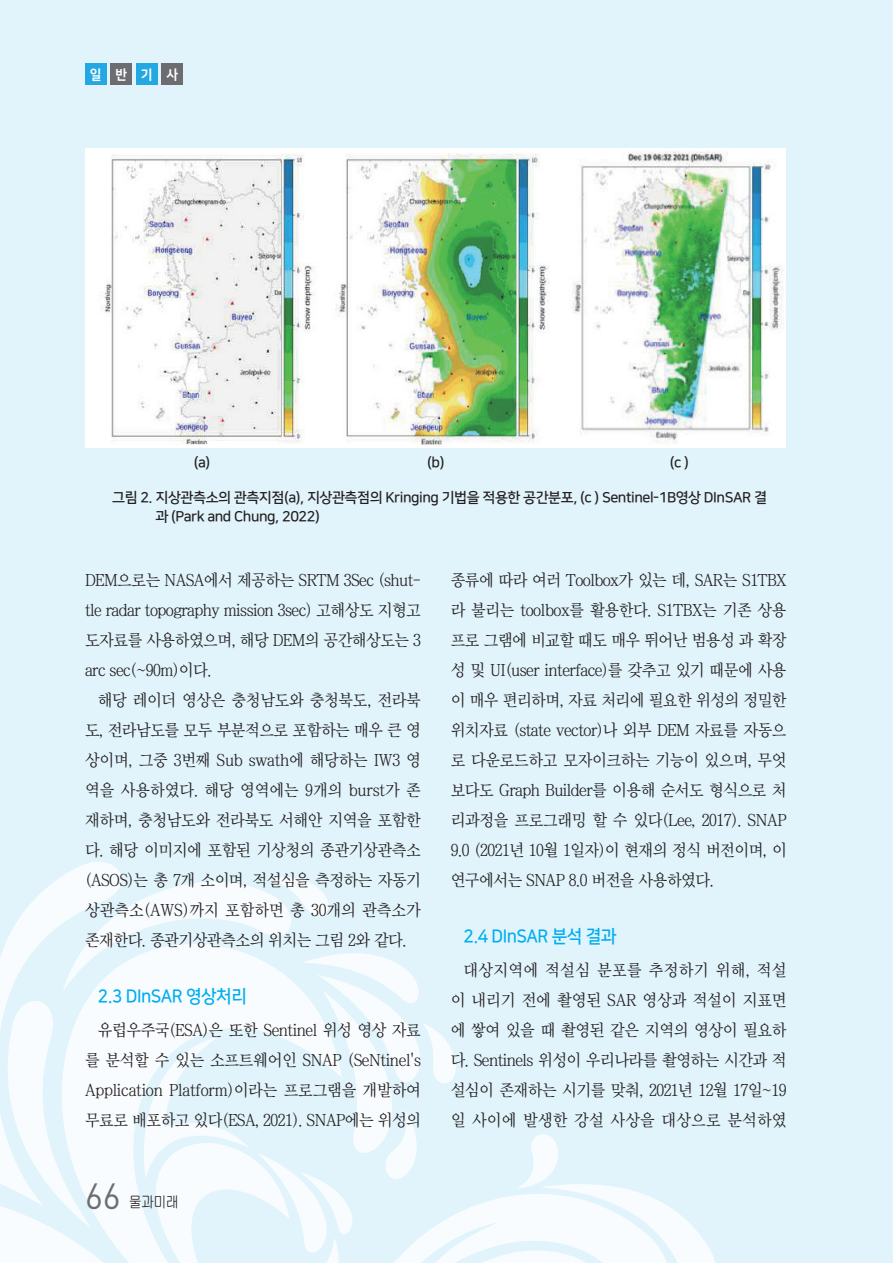
<style>
.page{position:relative;width:893px;height:1263px;background:#e1f4fc}
.page>*{position:absolute;margin:0;border:0;box-sizing:border-box;transform-origin:0 0}
.t1{font:36px "DIN Pro";color:#6c6d70;scale:.95 1}
._2_소타이틀{font:18px "Nanum Square B";letter-spacing:-.03em;color:#00aeef;scale:.95 1}
.t2{font:16.5px/30px "Chosun Sm";letter-spacing:-.03em;color:#231f20;text-align:justify}
._4_표그림제목{font:14.25px/19.5px "Nanum Square B";letter-spacing:-.03em;color:#231f20}
.t3{font:14.25px "Chosun Gu";color:#231f20;scale:.95 1}
.t4{font:13.5px "Nanum Square EB";color:#fff;scale:.95 1}
</style>
<div class="page">
<svg style="left:27px;top:862px;width:688px;height:401px"></svg>
<svg style="left:0;top:908px;width:693px;height:355px"></svg>
<svg style="left:489px;top:1181px;width:180px;height:82px"></svg>
<svg style="left:0;top:1001px;width:233px;height:262px"></svg>
<div style="left:85px;top:64px;width:21px;height:21px;background:#23a8e1"></div>
<div style="left:111px;top:64px;width:21px;height:21px;background:#6c6d70"></div>
<div style="left:136px;top:64px;width:21px;height:21px;background:#23a8e1"></div>
<div style="left:162px;top:64px;width:21px;height:21px;background:#6c6d70"></div>
<img style="left:85px;top:149px;width:701px;height:298px">
<p class="t4" style="left:90px;top:67px;width:94px">일반기사</p>
<p class="_4_표그림제목" style="left:194px;top:453px;width:18px">(a)</p>
<p class="_4_표그림제목" style="left:156px;top:488px;width:613px;text-indent:-43px">그림 2. 지상관측소의 관측지점(a), 지상관측점의 Kringing 기법을 적용한 공간분포, (c ) Sentinel-1B영상 DInSAR 결 과 (Park and Chung, 2022)</p>
<p class="_4_표그림제목" style="left:427px;top:453px;width:19px">(b)</p>
<p class="_4_표그림제목" style="left:670px;top:453px;width:21px">(c )</p>
<p class="t2" style="left:85px;top:565px;width:337px">DEM으로는 NASA에서 제공하는 SRTM 3Sec (shut&shy;tle radar topography mission 3sec) 고해상도 지형고 도자료를 사용하였으며, 해당 DEM의 공간해상도는 3 arc sec(~90m)이다.</p>
<p class="t2" style="left:85px;top:685px;width:337px;text-indent:13px">해당 레이더 영상은 충청남도와 충청북도, 전라북 도, 전라남도를 모두 부분적으로 포함하는 매우 큰 영 상이며, 그중 3번째 Sub swath에 해당하는 IW3 영 역을 사용하였다. 해당 영역에는 9개의 burst가 존 재하며, 충청남도와 전라북도 서해안 지역을 포함한 다. 해당 이미지에 포함된 기상청의 종관기상관측소 (ASOS)는 총 7개 소이며, 적설심을 측정하는 자동기 상관측소(AWS)까지 포함하면 총 30개의 관측소가 존재한다. 종관기상관측소의 위치는 그림 2와 같다.</p>
<p class="_2_소타이틀" style="left:98px;top:987px;width:158px">2.3 DInSAR 영상처리</p>
<p class="t2" style="left:85px;top:1015px;width:337px;text-indent:13px">유럽우주국(ESA)은 또한 Sentinel 위성 영상 자료 를 분석할 수 있는 소프트웨어인 SNAP (SeNtinel's Application Platform)이라는 프로그램을 개발하여 무료로 배포하고 있다(ESA, 2021). SNAP에는 위성의</p>
<h1 class="t1" style="left:85px;top:1171px;width:39px">66</h1>
<p class="t3" style="left:129px;top:1195px;width:53px">물과미래</p>
<p class="t2" style="left:451px;top:565px;width:337px">종류에 따라 여러 Toolbox가 있는 데, SAR는 S1TBX 라 불리는 toolbox를 활용한다. S1TBX는 기존 상용 프로 그램에 비교할 때도 매우 뛰어난 범용성 과 확장 성 및 UI(user interface)를 갖추고 있기 때문에 사용 이 매우 편리하며, 자료 처리에 필요한 위성의 정밀한 위치자료 (state vector)나 외부 DEM 자료를 자동으 로 다운로드하고 모자이크하는 기능이 있으며, 무엇 보다도 Graph Builder를 이용해 순서도 형식으로 처 리과정을 프로그래밍 할 수 있다(Lee, 2017). SNAP 9.0 (2021년 10월 1일자)이 현재의 정식 버전이며, 이 연구에서는 SNAP 8.0 버전을 사용하였다.</p>
<p class="_2_소타이틀" style="left:463px;top:927px;width:162px">2.4 DInSAR 분석 결과</p>
<p class="t2" style="left:451px;top:955px;width:337px;text-indent:13px">대상지역에 적설심 분포를 추정하기 위해, 적설 이 내리기 전에 촬영된 SAR 영상과 적설이 지표면 에 쌓여 있을 때 촬영된 같은 지역의 영상이 필요하 다. Sentinels 위성이 우리나라를 촬영하는 시간과 적 설심이 존재하는 시기를 맞춰, 2021년 12월 17일~19 일 사이에 발생한 강설 사상을 대상으로 분석하였</p>
</div>
